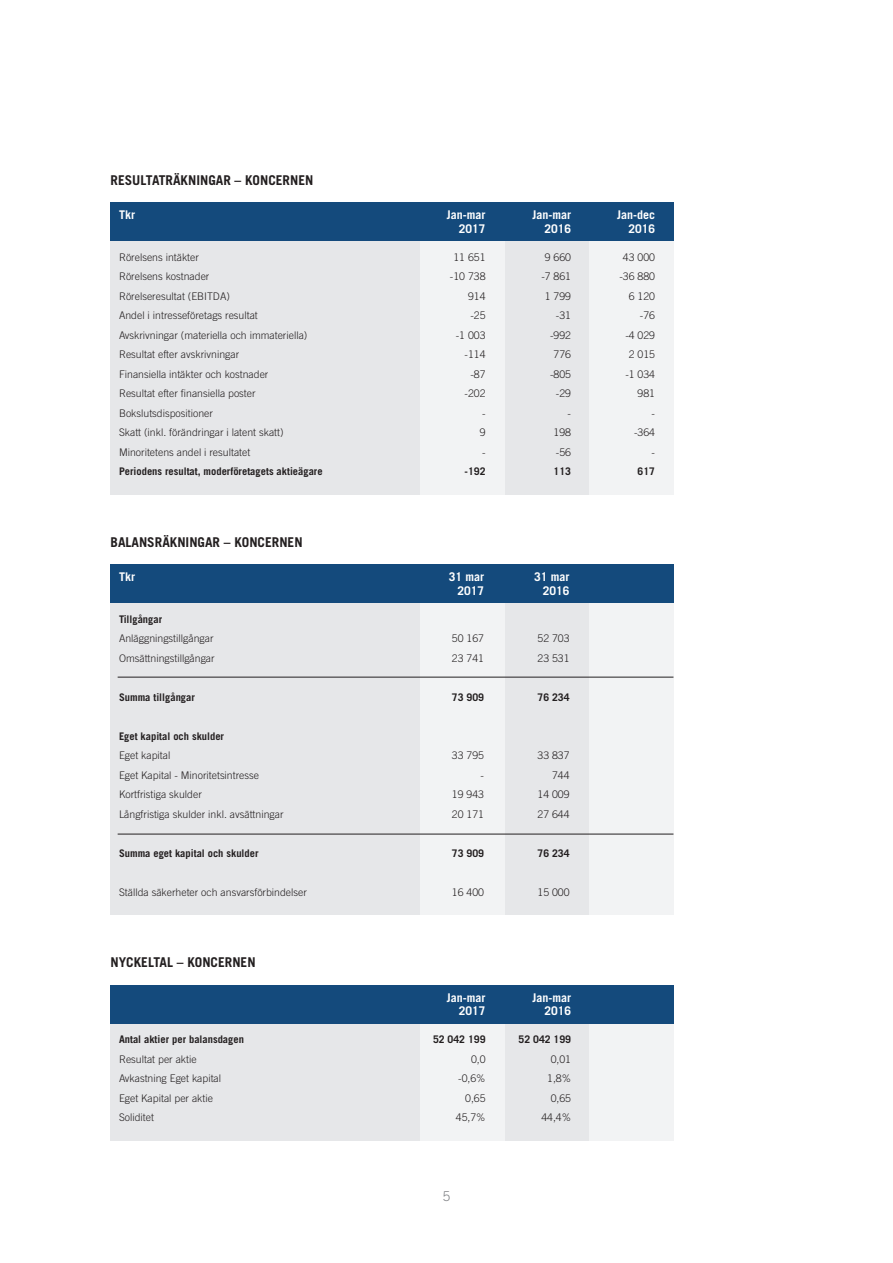
<style>
.page{position:relative;width:893px;height:1263px;background:#fff}
.page>*{position:absolute;margin:0;border:0;box-sizing:border-box;transform-origin:0 0}
.Rubrik_1{font:700 13.5px "Trade Gothic";color:#231f20}
.t1{font:300 13.5px "Trade Gothic";color:#808285}
.Bröd1{font:700 12px "Trade Gothic";color:#fff}
.Bröd1-2{font:300 10.5px "Trade Gothic";color:#231f20}
.Bröd1-3{font:700 10.5px "Trade Gothic";color:#231f20}
</style>
<div class="page">
<div style="left:111px;top:205px;width:563px;height:290px;background:#e6e7e9"></div>
<div style="left:589px;top:234px;width:84px;height:261px;background:#f2f3f4"></div>
<div style="left:420px;top:234px;width:85px;height:261px;background:#f2f3f4"></div>
<div style="left:111px;top:202px;width:563px;height:39px;background:#144a7c"></div>
<div style="left:111px;top:988px;width:563px;height:153px;background:#e6e7e9"></div>
<div style="left:589px;top:1024px;width:84px;height:117px;background:#f2f3f4"></div>
<div style="left:420px;top:1024px;width:85px;height:117px;background:#f2f3f4"></div>
<div style="left:111px;top:985px;width:563px;height:39px;background:#144a7c"></div>
<div style="left:111px;top:580px;width:563px;height:335px;background:#e6e7e9"></div>
<div style="left:589px;top:603px;width:84px;height:312px;background:#f2f3f4"></div>
<div style="left:420px;top:603px;width:85px;height:312px;background:#f2f3f4"></div>
<div style="left:111px;top:564px;width:563px;height:39px;background:#144a7c"></div>
<hr style="left:118px;top:677px;width:555px;height:1px;background:#231f20">
<hr style="left:118px;top:834px;width:555px;height:1px;background:#231f20">
<p class="Rubrik_1" style="left:111px;top:172px;width:204px">RESULTATRÄKNINGAR – KONCERNEN</p>
<p class="Bröd1" style="left:119px;top:207px;width:17px">Tkr</p>
<p class="Bröd1" style="left:447px;top:207px;width:40px">Jan-mar</p>
<p class="Bröd1" style="left:532px;top:207px;width:40px">Jan-mar</p>
<p class="Bröd1" style="left:617px;top:207px;width:39px">Jan-dec</p>
<p class="Bröd1" style="left:459px;top:221px;width:28px">2017</p>
<p class="Bröd1" style="left:544px;top:221px;width:28px">2016</p>
<p class="Bröd1" style="left:628px;top:221px;width:28px">2016</p>
<p class="Bröd1-2" style="left:119px;top:251px;width:81px">Rörelsens intäkter</p>
<p class="Bröd1-2" style="left:453px;top:251px;width:34px">11 651</p>
<p class="Bröd1-2" style="left:545px;top:251px;width:28px">9 660</p>
<p class="Bröd1-2" style="left:623px;top:251px;width:34px">43 000</p>
<p class="Bröd1-2" style="left:119px;top:270px;width:92px">Rörelsens kostnader</p>
<p class="Bröd1-2" style="left:450px;top:270px;width:37px">-10 738</p>
<p class="Bröd1-2" style="left:541px;top:270px;width:31px">-7 861</p>
<p class="Bröd1-2" style="left:619px;top:270px;width:37px">-36 880</p>
<p class="Bröd1-2" style="left:119px;top:290px;width:112px">Rörelseresultat (EBITDA)</p>
<p class="Bröd1-2" style="left:468px;top:290px;width:19px">914</p>
<p class="Bröd1-2" style="left:545px;top:290px;width:28px">1 799</p>
<p class="Bröd1-2" style="left:629px;top:290px;width:28px">6 120</p>
<p class="Bröd1-2" style="left:119px;top:309px;width:140px">Andel i intresseföretags resultat</p>
<p class="Bröd1-2" style="left:470px;top:309px;width:17px">-25</p>
<p class="Bröd1-2" style="left:556px;top:309px;width:17px">-31</p>
<p class="Bröd1-2" style="left:640px;top:309px;width:17px">-76</p>
<p class="Bröd1-2" style="left:119px;top:329px;width:190px">Avskrivningar (materiella och immateriella)</p>
<p class="Bröd1-2" style="left:456px;top:329px;width:31px">-1 003</p>
<p class="Bröd1-2" style="left:550px;top:329px;width:23px">-992</p>
<p class="Bröd1-2" style="left:625px;top:329px;width:31px">-4 029</p>
<p class="Bröd1-2" style="left:119px;top:348px;width:122px">Resultat efter avskrivningar</p>
<p class="Bröd1-2" style="left:465px;top:348px;width:23px">-114</p>
<p class="Bröd1-2" style="left:554px;top:348px;width:19px">776</p>
<p class="Bröd1-2" style="left:629px;top:348px;width:28px">2 015</p>
<p class="Bröd1-2" style="left:119px;top:368px;width:151px">Finansiella intäkter och kostnader</p>
<p class="Bröd1-2" style="left:470px;top:368px;width:17px">-87</p>
<p class="Bröd1-2" style="left:550px;top:368px;width:23px">-805</p>
<p class="Bröd1-2" style="left:625px;top:368px;width:31px">-1 034</p>
<p class="Bröd1-2" style="left:119px;top:387px;width:138px">Resultat efter finansiella poster</p>
<p class="Bröd1-2" style="left:465px;top:387px;width:23px">-202</p>
<p class="Bröd1-2" style="left:556px;top:387px;width:17px">-29</p>
<p class="Bröd1-2" style="left:638px;top:387px;width:19px">981</p>
<p class="Bröd1-2" style="left:119px;top:407px;width:95px">Bokslutsdispositioner</p>
<p class="Bröd1-2" style="left:482px;top:407px;width:5px">-</p>
<p class="Bröd1-2" style="left:568px;top:407px;width:5px">-</p>
<p class="Bröd1-2" style="left:652px;top:407px;width:5px">-</p>
<p class="Bröd1-2" style="left:119px;top:426px;width:166px">Skatt (inkl. förändringar i latent skatt)</p>
<p class="Bröd1-2" style="left:480px;top:426px;width:7px">9</p>
<p class="Bröd1-2" style="left:554px;top:426px;width:19px">198</p>
<p class="Bröd1-2" style="left:634px;top:426px;width:23px">-364</p>
<p class="Bröd1-2" style="left:119px;top:446px;width:133px">Minoritetens andel i resultatet</p>
<p class="Bröd1-2" style="left:482px;top:446px;width:5px">-</p>
<p class="Bröd1-2" style="left:556px;top:446px;width:17px">-56</p>
<p class="Bröd1-2" style="left:652px;top:446px;width:5px">-</p>
<p class="Bröd1-3" style="left:119px;top:465px;width:205px">Periodens resultat, moderföretagets aktieägare</p>
<p class="Bröd1-3" style="left:465px;top:465px;width:23px">-192</p>
<p class="Bröd1-3" style="left:554px;top:465px;width:19px">113</p>
<p class="Bröd1-3" style="left:638px;top:465px;width:19px">617</p>
<p class="Rubrik_1" style="left:111px;top:534px;width:194px">BALANSRÄKNINGAR – KONCERNEN</p>
<p class="Bröd1" style="left:119px;top:569px;width:17px">Tkr</p>
<p class="Bröd1" style="left:449px;top:569px;width:37px">31 mar</p>
<p class="Bröd1" style="left:534px;top:569px;width:37px">31 mar</p>
<p class="Bröd1" style="left:457px;top:583px;width:28px">2017</p>
<p class="Bröd1" style="left:543px;top:583px;width:28px">2016</p>
<p class="Bröd1-3" style="left:119px;top:612px;width:45px">Tillgångar</p>
<p class="Bröd1-2" style="left:119px;top:632px;width:96px">Anläggningstillgångar</p>
<p class="Bröd1-2" style="left:452px;top:632px;width:34px">50 167</p>
<p class="Bröd1-2" style="left:537px;top:632px;width:34px">52 703</p>
<p class="Bröd1-2" style="left:119px;top:651px;width:97px">Omsättningstillgångar</p>
<p class="Bröd1-2" style="left:452px;top:651px;width:34px">23 741</p>
<p class="Bröd1-2" style="left:537px;top:651px;width:34px">23 531</p>
<p class="Bröd1-3" style="left:119px;top:690px;width:77px">Summa tillgångar</p>
<p class="Bröd1-3" style="left:452px;top:690px;width:34px">73 909</p>
<p class="Bröd1-3" style="left:537px;top:690px;width:34px">76 234</p>
<p class="Bröd1-3" style="left:119px;top:729px;width:107px">Eget kapital och skulder</p>
<p class="Bröd1-2" style="left:119px;top:749px;width:53px">Eget kapital</p>
<p class="Bröd1-2" style="left:452px;top:749px;width:34px">33 795</p>
<p class="Bröd1-2" style="left:537px;top:749px;width:34px">33 837</p>
<p class="Bröd1-2" style="left:119px;top:768px;width:141px">Eget Kapital - Minoritetsintresse</p>
<p class="Bröd1-2" style="left:552px;top:768px;width:19px">744</p>
<p class="Bröd1-2" style="left:119px;top:788px;width:84px">Kortfristiga skulder</p>
<p class="Bröd1-2" style="left:452px;top:788px;width:34px">19 943</p>
<p class="Bröd1-2" style="left:537px;top:788px;width:34px">14 009</p>
<p class="Bröd1-2" style="left:119px;top:807px;width:166px">Långfristiga skulder inkl. avsättningar</p>
<p class="Bröd1-2" style="left:452px;top:807px;width:34px">20 171</p>
<p class="Bröd1-2" style="left:537px;top:807px;width:34px">27 644</p>
<p class="Bröd1-3" style="left:119px;top:846px;width:141px">Summa eget kapital och skulder</p>
<p class="Bröd1-3" style="left:452px;top:846px;width:34px">73 909</p>
<p class="Bröd1-3" style="left:537px;top:846px;width:34px">76 234</p>
<p class="Bröd1-2" style="left:119px;top:885px;width:189px">Ställda säkerheter och ansvarsförbindelser</p>
<p class="Bröd1-2" style="left:452px;top:885px;width:34px">16 400</p>
<p class="Bröd1-2" style="left:537px;top:885px;width:34px">15 000</p>
<p class="Rubrik_1" style="left:111px;top:954px;width:147px">NYCKELTAL – KONCERNEN</p>
<p class="Bröd1" style="left:447px;top:990px;width:40px">Jan-mar</p>
<p class="Bröd1" style="left:532px;top:990px;width:40px">Jan-mar</p>
<p class="Bröd1" style="left:459px;top:1003px;width:28px">2017</p>
<p class="Bröd1" style="left:544px;top:1003px;width:28px">2016</p>
<p class="Bröd1-3" style="left:119px;top:1033px;width:126px">Antal aktier per balansdagen</p>
<p class="Bröd1-3" style="left:433px;top:1033px;width:54px">52 042 199</p>
<p class="Bröd1-3" style="left:519px;top:1033px;width:54px">52 042 199</p>
<p class="Bröd1-2" style="left:119px;top:1052px;width:79px">Resultat per aktie</p>
<p class="Bröd1-2" style="left:471px;top:1052px;width:16px">0,0</p>
<p class="Bröd1-2" style="left:551px;top:1052px;width:22px">0,01</p>
<p class="Bröd1-2" style="left:119px;top:1072px;width:104px">Avkastning Eget kapital</p>
<p class="Bröd1-2" style="left:458px;top:1072px;width:29px">-0,6%</p>
<p class="Bröd1-2" style="left:547px;top:1072px;width:25px">1,8%</p>
<p class="Bröd1-2" style="left:119px;top:1091px;width:95px">Eget Kapital per aktie</p>
<p class="Bröd1-2" style="left:465px;top:1091px;width:22px">0,65</p>
<p class="Bröd1-2" style="left:551px;top:1091px;width:22px">0,65</p>
<p class="Bröd1-2" style="left:119px;top:1111px;width:37px">Soliditet</p>
<p class="Bröd1-2" style="left:456px;top:1111px;width:31px">45,7%</p>
<p class="Bröd1-2" style="left:541px;top:1111px;width:31px">44,4%</p>
<p class="t1" style="left:443px;top:1188px;width:9px">5</p>
</div>
